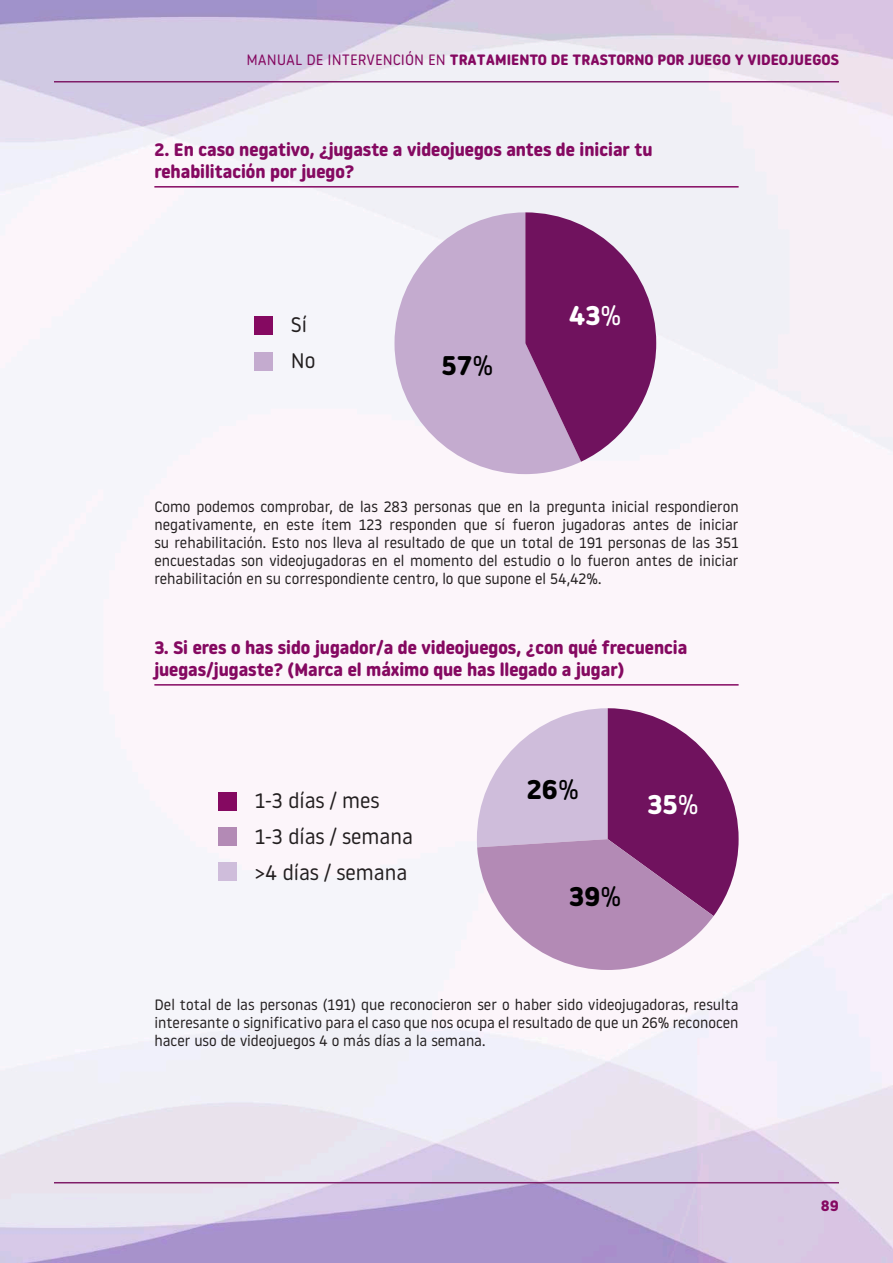
<style>
.page{position:relative;width:893px;height:1263px;background:#fff}
.page>*{position:absolute;margin:0;border:0;box-sizing:border-box;transform-origin:0 0}
.t1{font:700 27px "Noway Round";color:#000}
.t2{font:700 27px "Noway Round";color:#fff}
.t3{font:21px/36px "Noway Round";color:#231f20}
.t4{font:700 18px/21.6px "Noway Round";color:#850961}
.t5{font:15px/18px "Noway Round";color:#231f20;text-align:justify}
.t6{font:700 15px "Noway Round";color:#850961}
.s1{font-weight:400}
</style>
<div class="page">
<img style="left:0;top:0;width:893px;height:1263px">
<hr style="left:54px;top:81px;width:785px;height:1px;background:#7f1d68">
<hr style="left:54px;top:1182px;width:785px;height:1px;background:#7f1d68">
<hr style="left:154px;top:186px;width:585px;height:2px;background:#850961">
<hr style="left:154px;top:684px;width:585px;height:2px;background:#850961">
<div style="left:255px;top:316px;width:18px;height:18px;background:#850961"></div>
<div style="left:219px;top:792px;width:18px;height:18px;background:#850961"></div>
<div style="left:255px;top:352px;width:18px;height:18px;background:#c4abcf"></div>
<div style="left:219px;top:828px;width:18px;height:18px;background:#b38ab5"></div>
<div style="left:219px;top:863px;width:18px;height:18px;background:#cfbddb"></div>
<svg style="left:394px;top:212px;width:187px;height:262px;fill:#c4abcf"></svg>
<svg style="left:525px;top:212px;width:131px;height:250px"></svg>
<svg style="left:477px;top:708px;width:262px;height:262px"></svg>
<p class="t6" style="left:246px;top:51px;width:594px"><span class="s1">MANUAL DE INTERVENCIÓN EN</span> TRATAMIENTO DE TRASTORNO POR JUEGO Y VIDEOJUEGOS</p>
<p class="t4" style="left:154px;top:139px;width:500px">2. En caso negativo, ¿jugaste a videojuegos antes de iniciar tu rehabilitación por juego?</p>
<h2 class="t3" style="left:291px;top:305px;width:26px">Sí<br>No</h2>
<h1 class="t1" style="left:441px;top:350px;width:54px">57<span class="s1">%</span></h1>
<h1 class="t2" style="left:569px;top:300px;width:54px">43<span class="s1">%</span></h1>
<p class="t5" style="left:154px;top:497px;width:586px">Como podemos comprobar, de las 283 personas que en la pregunta inicial respondieron negativamente, en este ítem 123 responden que sí fueron jugadoras antes de iniciar su rehabilitación. Esto nos lleva al resultado de que un total de 191 personas de las 351 encuestadas son videojugadoras en el momento del estudio o lo fueron antes de iniciar rehabilitación en su correspondiente centro, lo que supone el 54,42%.</p>
<p class="t4" style="left:154px;top:637px;width:535px">3. Si eres o has sido jugador/a de videojuegos, ¿con qué frecuencia juegas/jugaste? (Marca el máximo que has llegado a jugar)</p>
<h2 class="t3" style="left:255px;top:782px;width:160px">1-3 días / mes<br>1-3 días / semana &gt;4 días / semana</h2>
<h1 class="t1" style="left:527px;top:774px;width:54px">26<span class="s1">%</span></h1>
<h1 class="t2" style="left:647px;top:789px;width:53px">35<span class="s1">%</span></h1>
<h1 class="t1" style="left:569px;top:881px;width:54px">39<span class="s1">%</span></h1>
<p class="t5" style="left:154px;top:995px;width:586px">Del total de las personas (191) que reconocieron ser o haber sido videojugadoras, resulta interesante o significativo para el caso que nos ocupa el resultado de que un 26% reconocen hacer uso de videojuegos 4 o más días a la semana.</p>
<p class="t6" style="left:821px;top:1197px;width:19px">89</p>
</div>
